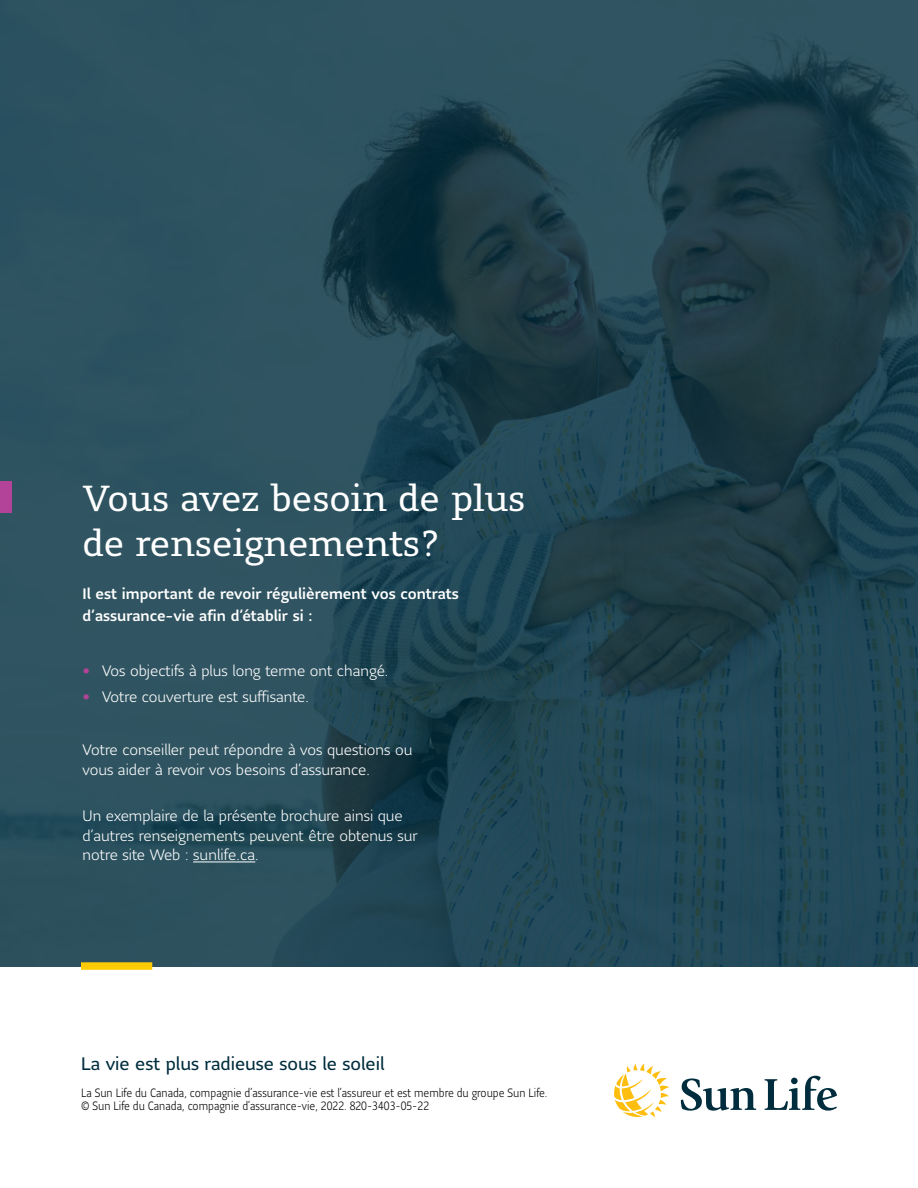
<style>
.page{position:relative;width:918px;height:1188px;background:#fff}
.page>*{position:absolute;margin:0;border:0;box-sizing:border-box;transform-origin:0 0}
.t1{font:36px/45px "Sun Life Serif";color:#fff}
.t2{font:18px "Sun Life Sans";color:#002d3d}
.t3{font:300 15px/19.5px "Sun Life Sans";color:#fff}
.t4{font:500 15px/22.5px "Sun Life Sans";color:#fff}
.t5{font:300 12px/13.5px "Sun Life Sans Condensed";color:#000}
.s1{color:#b24398}
</style>
<div class="page">
<img style="left:0;top:0;width:918px;height:966px">
<div style="left:0;top:481px;width:11px;height:31px;background:#b24398"></div>
<div style="left:81px;top:962px;width:71px;height:8px;background:#ffcb05"></div>
<hr style="left:193px;top:862px;width:62px;height:1px;background:#fff">
<svg style="left:681px;top:1078px;width:75px;height:33px"></svg>
<svg style="left:765px;top:1076px;width:72px;height:35px"></svg>
<svg style="left:614px;top:1064px;width:55px;height:54px"></svg>
<h1 class="t1" style="left:82px;top:475px;width:445px">Vous avez besoin de plus de renseignements?</h1>
<p class="t4" style="left:82px;top:582px;width:378px">Il est important de revoir régulièrement vos contrats d’assurance-vie afin d’établir si :</p>
<p class="t3" style="left:82px;top:660px;width:307px"><span class="s1">•</span> Vos objectifs à plus long terme ont changé.</p>
<p class="t3" style="left:82px;top:687px;width:228px"><span class="s1">•</span> Votre couverture est suffisante.</p>
<p class="t3" style="left:82px;top:740px;width:331px">Votre conseiller peut répondre à vos questions ou vous aider à revoir vos besoins d’assurance.</p>
<p class="t3" style="left:82px;top:806px;width:337px">Un exemplaire de la présente brochure ainsi que d’autres renseignements peuvent être obtenus sur notre site Web : sunlife.ca.</p>
<p class="t2" style="left:81px;top:1051px;width:305px">La vie est plus radieuse sous le soleil</p>
<p class="t5" style="left:81px;top:1085px;width:468px">La Sun Life du Canada, compagnie d’assurance-vie est l’assureur et est membre du groupe Sun Life. © Sun Life du Canada, compagnie d’assurance-vie, 2022. 820-3403-05-22</p>
</div>
